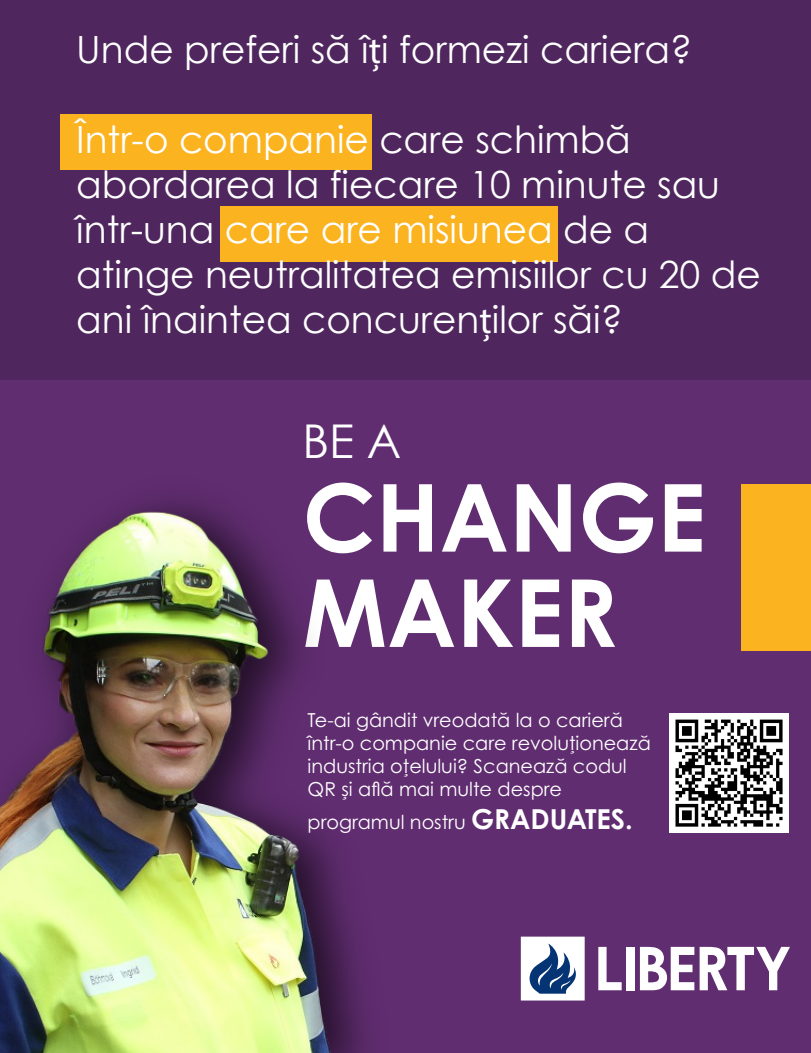
<style>
.page{position:relative;width:811px;height:1053px;background:#fff}
.page>*{position:absolute;margin:0;border:0;box-sizing:border-box;transform-origin:0 0}
.t1{font:700 93.75px/95.2px "Century Gothic";color:#fff}
.t2{font:46.5px "Century Gothic";color:#fff}
.t3{font:37.5px/45px "Century Gothic";color:#fff}
.t4{font:19.25px/23.1px "Century Gothic Pro";color:#fff}
.s1{font-family:"Myriad Pro"}
.s2{font-weight:700;font-size:27.5px}
</style>
<div class="page">
<div style="left:0;top:0;width:811px;height:1052px;background:#602d70"></div>
<div style="left:741px;top:484px;width:70px;height:167px;background:#fbb320"></div>
<svg style="left:598px;top:946px;width:24px;height:44px"></svg>
<div style="left:626px;top:946px;width:8px;height:44px;background:#fff"></div>
<svg style="left:640px;top:946px;width:54px;height:44px"></svg>
<svg style="left:700px;top:946px;width:90px;height:44px"></svg>
<div style="left:0;top:0;width:811px;height:379px;background:#4f275e"></div>
<div style="left:60px;top:114px;width:311px;height:56px;background:#fbb320"></div>
<div style="left:221px;top:206px;width:337px;height:56px;background:#fbb320"></div>
<img style="left:0;top:805px;width:585px;height:247px">
<img style="left:1px;top:501px;width:429px;height:551px">
<img style="left:669px;top:713px;width:119px;height:119px">
<p class="t3" style="left:76px;top:27px;width:617px">Unde preferi să î<span class="s1">ț</span>i formezi cariera?</p>
<p class="t3" style="left:76px;top:117px;width:686px">Într-o companie care schimbă abordarea la fiecare 10 minute sau într-una care are misiunea de a atinge neutralitatea emisiilor cu 20 de ani înaintea concuren<span class="s1">ț</span>ilor săi?</p>
<p class="t2" style="left:302px;top:408px;width:100px">BE A</p>
<h1 class="t1" style="left:303px;top:465px;width:405px">CHANGE<br>MAKER</h1>
<p class="t4" style="left:308px;top:708px;width:345px">Te-ai gândit vreodată la o carieră într-o companie care revoluționează industria oțelului? Scanează codul QR și află mai multe despre</p>
<p class="t4" style="left:308px;top:810px;width:327px">programul nostru <span class="s2">GRADUATES.</span></p>
</div>
